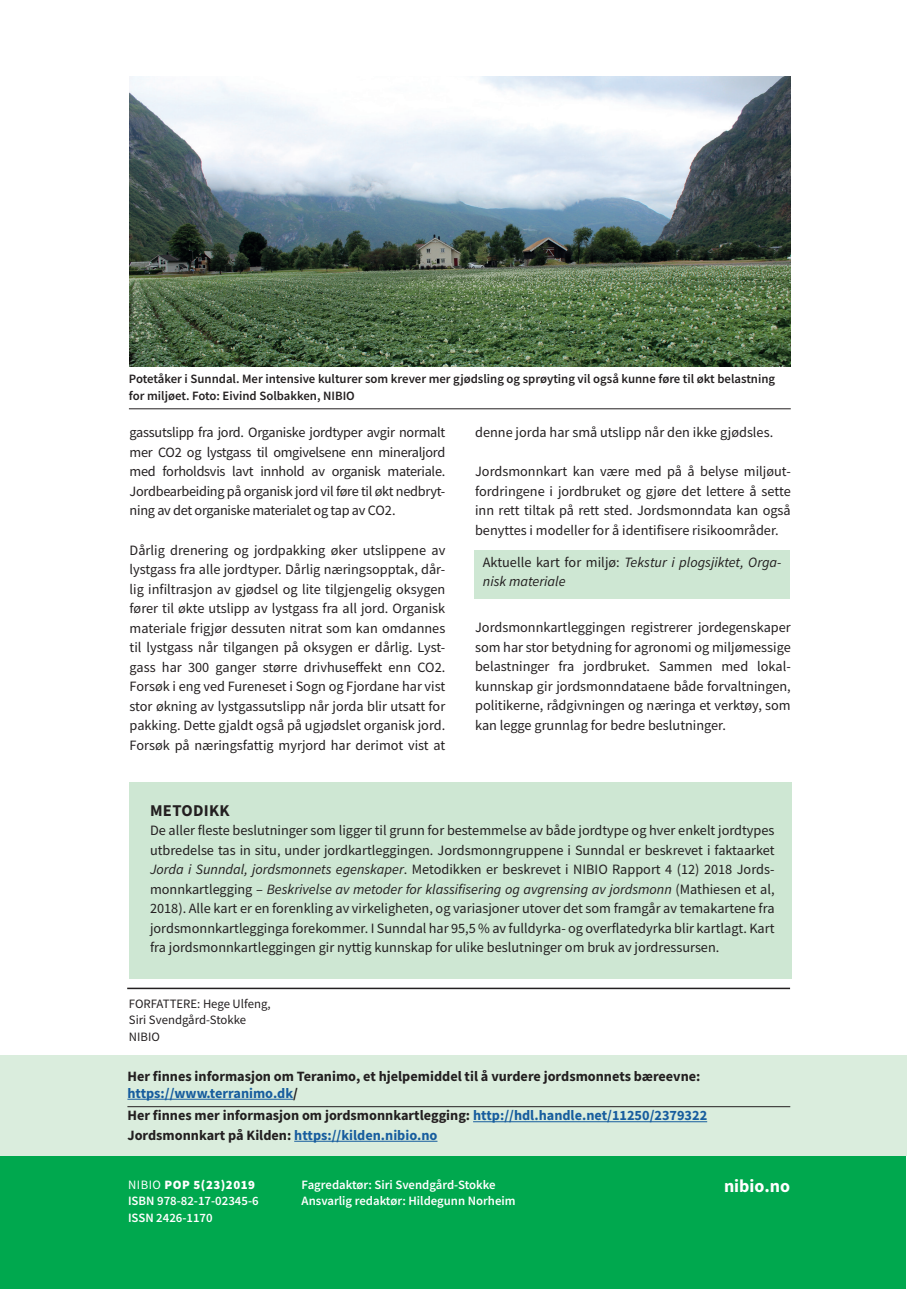
<style>
.page{position:relative;width:919px;height:1289px;background:#fff}
.page>*{position:absolute;margin:0;border:0;box-sizing:border-box;transform-origin:0 0}
.t1{font:700 18px "Source Sans Pro";color:#fff}
.t2{font:700 16.5px "Source Sans Pro";letter-spacing:.02em;color:#231f20}
.t3{font:14.25px/19.5px "Source Sans Pro";color:#231f20;text-align:justify}
.t4{font:700 14.25px/16.5px "Source Sans Pro";color:#231f20}
.t5{font:italic 14.25px/19.5px "Source Sans Pro";color:#231f20}
.t6{font:600 12.75px/16.5px "Source Sans Pro";color:#231f20}
.t7{font:600 12.75px/16.5px "Source Sans Pro";color:#fff}
.t8{font:12.75px/16.5px "Source Sans Pro";color:#231f20}
.s1{font-style:normal}
.s2{font-style:italic}
.s3{color:#175d9e}
.s4{font-weight:400}
.s5{font-weight:900}
</style>
<div class="page">
<div style="left:0;top:1155px;width:906px;height:133px;background:#00a84e"></div>
<hr style="left:127px;top:987px;width:663px;height:2px;background:#231f20">
<div style="left:0;top:1054px;width:906px;height:101px;background:#daeddd"></div>
<hr style="left:127px;top:1106px;width:663px;height:1px;background:#231f20">
<hr style="left:127px;top:1098px;width:166px;height:1px;background:#175d9e">
<hr style="left:473px;top:1121px;width:234px;height:1px;background:#175d9e">
<hr style="left:294px;top:1140px;width:143px;height:1px;background:#175d9e">
<div style="left:129px;top:782px;width:662px;height:196px;background:#cee7d3"></div>
<img style="left:130px;top:77px;width:660px;height:290px">
<hr style="left:129px;top:408px;width:661px;height:1px;background:#231f20">
<div style="left:474px;top:550px;width:316px;height:49px;background:#cee7d3"></div>
<p class="t6" style="left:129px;top:371px;width:647px">Potetåker i Sunndal. Mer intensive kulturer som krever mer gjødsling og sprøyting vil også kunne føre til økt belastning for miljøet. Foto: Eivind Solbakken, NIBIO</p>
<p class="t3" style="left:130px;top:423px;width:317px">gassutslipp fra jord. Organiske jordtyper avgir normalt mer CO2 og lystgass til omgivelsene enn mineraljord med forholdsvis lavt innhold av organisk materiale.<br>Jordbearbeiding på organisk jord vil føre til økt nedbryt&shy;ning av det organiske materialet og tap av CO2.</p>
<p class="t3" style="left:130px;top:540px;width:317px">Dårlig drenering og jordpakking øker utslippene av lystgass fra alle jordtyper. Dårlig næringsopptak, dår&shy;lig infiltrasjon av gjødsel og lite tilgjengelig oksygen fører til økte utslipp av lystgass fra all jord. Organisk materiale frigjør dessuten nitrat som kan omdannes til lystgass når tilgangen på oksygen er dårlig. Lyst&shy;gass har 300 ganger større drivhuseffekt enn CO2.<br>Forsøk i eng ved Fureneset i Sogn og Fjordane har vist stor økning av lystgassutslipp når jorda blir utsatt for pakking. Dette gjaldt også på ugjødslet organisk jord.<br>Forsøk på næringsfattig myrjord har derimot vist at</p>
<p class="t3" style="left:475px;top:423px;width:299px">denne jorda har små utslipp når den ikke gjødsles.</p>
<p class="t3" style="left:475px;top:462px;width:317px">Jordsmonnkart kan være med på å belyse miljøut&shy;fordringene i jordbruket og gjøre det lettere å sette inn rett tiltak på rett sted. Jordsmonndata kan også benyttes i modeller for å identifisere risikoområder.</p>
<p class="t5" style="left:483px;top:552px;width:300px"><span class="s1">Aktuelle kart for miljø:</span> Tekstur i plogsjiktet, Orga&shy;nisk materiale</p>
<p class="t3" style="left:475px;top:618px;width:317px">Jordsmonnkartleggingen registrerer jordegenskaper som har stor betydning for agronomi og miljømessige belastninger fra jordbruket. Sammen med lokal&shy;kunnskap gir jordsmonndataene både forvaltningen, politikerne, rådgivningen og næringa et verktøy, som kan legge grunnlag for bedre beslutninger.</p>
<p class="t2" style="left:150px;top:799px;width:81px">METODIKK</p>
<p class="t3" style="left:150px;top:820px;width:626px">De aller fleste beslutninger som ligger til grunn for bestemmelse av både jordtype og hver enkelt jordtypes utbredelse tas in situ, under jordkartleggingen. Jordsmonngruppene i Sunndal er beskrevet i faktaarket <span class="s2">Jorda i Sunndal, jordsmonnets egenskaper</span>. Metodikken er beskrevet i NIBIO Rapport 4 (12) 2018 Jords&shy;monnkartlegging – <span class="s2">Beskrivelse av metoder for klassifisering og avgrensing av jordsmonn</span> (Mathiesen et al, 2018). Alle kart er en forenkling av virkeligheten, og variasjoner utover det som framgår av temakartene fra jordsmonnkartlegginga forekommer. I Sunndal har 95,5 % av fulldyrka- og overflatedyrka blir kartlagt. Kart fra jordsmonnkartleggingen gir nyttig kunnskap for ulike beslutninger om bruk av jordressursen.</p>
<p class="t8" style="left:129px;top:995px;width:143px">FORFATTERE: Hege Ulfeng,<br>Siri Svendgård-Stokke<br>NIBIO</p>
<p class="t4" style="left:127px;top:1068px;width:574px">Her finnes informasjon om Teranimo, et hjelpemiddel til å vurdere jordsmonnets bæreevne: <span class="s3">https://www.terranimo.dk</span>/</p>
<p class="t4" style="left:127px;top:1105px;width:581px;line-height:19.5px">Her finnes mer informasjon om jordsmonnkartlegging: <span class="s3">http://hdl.handle.net/11250/2379322<br></span>Jordsmonnkart på Kilden: <span class="s3">https://kilden.nibio.no</span></p>
<p class="t7" style="left:128px;top:1175px;width:132px"><span class="s4">NIBIO</span> <span class="s5">POP 5(23)2019<br></span>ISBN 978-82-17-02345-6<br>ISSN 2426-1170</p>
<p class="t7" style="left:301px;top:1175px;width:195px">Fagredaktør: Siri Svendgård-Stokke</p>
<p class="t1" style="left:724px;top:1174px;width:68px">nibio.no</p>
<p class="t7" style="left:301px;top:1192px;width:215px">Ansvarlig redaktør: Hildegunn Norheim</p>
</div>
